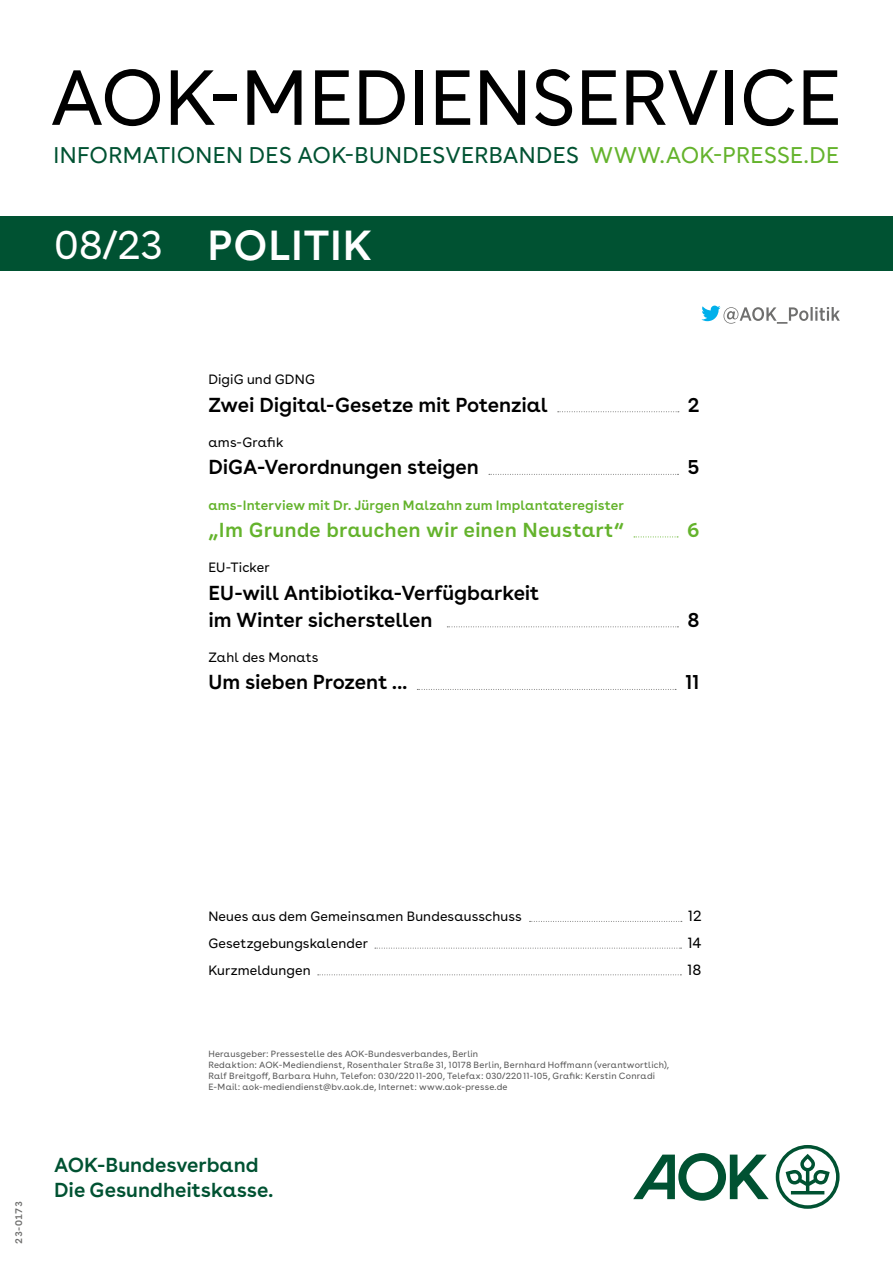
<style>
.page{position:relative;width:893px;height:1263px;background:#fff}
.page>*{position:absolute;margin:0;border:0;box-sizing:border-box;transform-origin:0 0}
.t1{font:77.85px "AOK Buenos Aires";letter-spacing:-.005em;color:#000}
.t2{font:600 42px "AOK Buenos Aires";letter-spacing:.02em;color:#fff}
.t3{font:22.65px "AOK Buenos Aires";letter-spacing:.015em;color:#005232}
.t4{font:600 20.25px/27.3px "AOK Buenos Aires";letter-spacing:-.005em;color:#000}
.t5{font:600 20.25px/25.5px "AOK Buenos Aires";color:#005232}
.t6{font:600 20.25px "AOK Buenos Aires Text";color:#64b32c}
.t7{font:600 20.25px "AOK Buenos Aires";color:#64b32c}
.t8{font:15px "AOK Buenos Aires";color:#000}
.t9{font:13.5px "AOK Buenos Aires";letter-spacing:.01em;color:#000}
.t10{font:600 13.5px "AOK Buenos Aires";letter-spacing:.01em;color:#64b32c}
.t11{font:600 9.75px "AOK Buenos Aires Text";letter-spacing:.035em;color:#6f6f6e}
.t12{font:9px/10.8px "AOK Buenos Aires";letter-spacing:.025em;color:#565656}
.s1{color:#64b32c}
.s2{font-weight:400;font-size:40.5px}
</style>
<div class="page">
<div style="left:0;top:217px;width:893px;height:54px;background:#005232"></div>
<svg style="left:701px;top:306px;width:139px;height:18px"></svg>
<svg style="left:633px;top:1145px;width:207px;height:64px"></svg>
<svg style="left:529px;top:921px;width:153px;height:1px"></svg>
<svg style="left:375px;top:948px;width:306px;height:1px"></svg>
<svg style="left:318px;top:974px;width:363px;height:1px"></svg>
<svg style="left:558px;top:411px;width:121px;height:1px"></svg>
<svg style="left:489px;top:474px;width:189px;height:1px"></svg>
<svg style="left:634px;top:536px;width:44px;height:1px"></svg>
<svg style="left:447px;top:626px;width:231px;height:1px"></svg>
<svg style="left:417px;top:689px;width:259px;height:1px"></svg>
<h1 class="t1" style="left:50px;top:34px;width:794px">AOK-MEDIENSERVICE</h1>
<h3 class="t3" style="left:54px;top:137px;width:787px">INFORMATIONEN DES AOK-BUNDESVERBANDES <span class="s1">WWW.AOK-PRESSE.DE</span></h3>
<h2 class="t2" style="left:54px;top:210px;width:320px"><span class="s2">08/23</span> POLITIK</h2>
<h3 class="t9" style="left:208px;top:369px;width:108px">DigiG und GDNG</h3>
<h3 class="t4" style="left:208px;top:389px;width:341px">Zwei Digital-Gesetze mit Potenzial</h3>
<h3 class="t4" style="left:688px;top:389px;width:13px">2</h3>
<h3 class="t9" style="left:208px;top:431px;width:77px">ams-Grafik</h3>
<h3 class="t4" style="left:208px;top:452px;width:272px">DiGA-Verordnungen steigen</h3>
<h3 class="t4" style="left:687px;top:452px;width:14px">5</h3>
<h3 class="t10" style="left:208px;top:493px;width:417px">ams-Interview mit Dr. Jürgen Malzahn zum Implantateregister</h3>
<h3 class="t6" style="left:208px;top:513px;width:417px">„Im Grunde brauchen wir einen Neustart“</h3>
<h3 class="t7" style="left:687px;top:513px;width:14px">6</h3>
<h3 class="t9" style="left:208px;top:556px;width:63px">EU-Ticker</h3>
<h3 class="t4" style="left:208px;top:577px;width:332px">EU-will Antibiotika-Verfügbarkeit im Winter sicherstellen</h3>
<h3 class="t4" style="left:687px;top:604px;width:14px">8</h3>
<h3 class="t9" style="left:208px;top:646px;width:112px">Zahl des Monats</h3>
<h3 class="t4" style="left:208px;top:667px;width:201px">Um sieben Prozent ...</h3>
<h3 class="t4" style="left:685px;top:667px;width:16px">11</h3>
<p class="t11" style="left:11px;top:1244px;width:44px;rotate:-90deg">23-0173</p>
<h3 class="t9" style="left:208px;top:906px;width:315px">Neues aus dem Gemeinsamen Bundesausschuss</h3>
<h3 class="t8" style="left:688px;top:904px;width:15px">12</h3>
<h3 class="t9" style="left:208px;top:932px;width:161px">Gesetzgebungskalender</h3>
<h3 class="t8" style="left:687px;top:931px;width:16px">14</h3>
<h3 class="t9" style="left:208px;top:959px;width:104px">Kurzmeldungen</h3>
<h3 class="t8" style="left:687px;top:957px;width:16px">18</h3>
<p class="t12" style="left:208px;top:1048px;width:462px">Herausgeber: Pressestelle des AOK-Bundesverbandes, Berlin<br>Redaktion: AOK-Mediendienst, Rosenthaler Straße 31, 10178 Berlin, Bernhard Hoffmann (verantwortlich), Ralf Breitgoff, Barbara Huhn, Telefon: 030/22011-200, Telefax: 030/22011-105, Grafik: Kerstin Conradi E-Mail: aok-mediendienst@bv.aok.de, Internet: www.aok-presse.de</p>
<h3 class="t5" style="left:54px;top:1150px;width:221px">AOK-Bundesverband<br>Die Gesundheitskasse.</h3>
</div>
